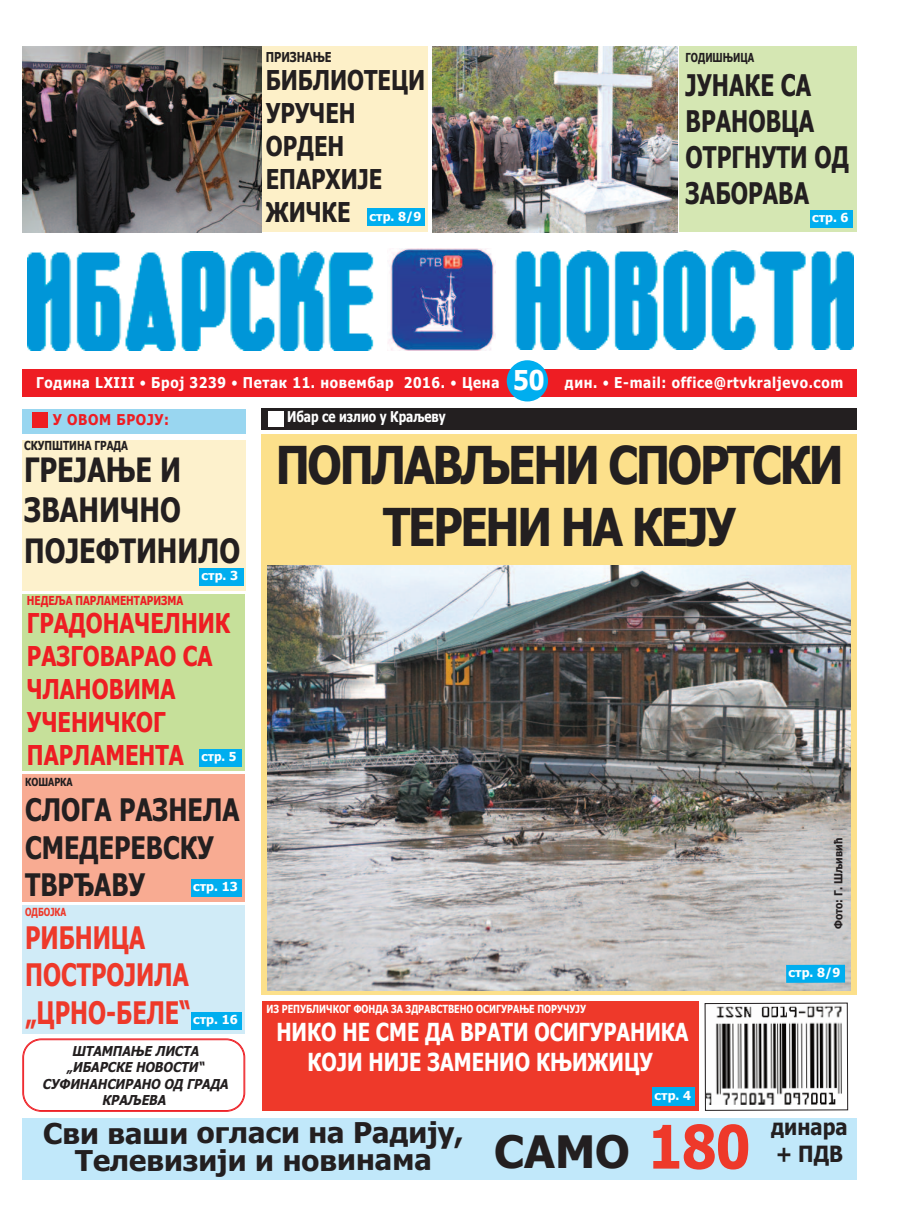
<style>
.page{position:relative;width:902px;height:1226px;background:#fff}
.page>*{position:absolute;margin:0;border:0;box-sizing:border-box;transform-origin:0 0}
.t1{font:700 60px "Tahoma";color:#ee392a;scale:.9 1}
.t2{font:700 52.5px/62.5px "Tahoma";letter-spacing:-.05em;color:#231f20;text-align:center;scale:.85 1}
.t3{font:700 45px "Tahoma";color:#231f20}
.t4{font:700 33.75px/40.5px "Tahoma";color:#231f20;scale:.8 1}
.t5{font:700 31.25px/37.5px "Tahoma";color:#231f20;scale:.8 1}
.t6{font:700 31.25px/37.5px "Tahoma";color:#ee392a;scale:.75 1}
.t7{font:700 30px/36px "Tahoma";color:#231f20;scale:.75 1}
.t8{font:700 28.75px/27.6px "Tahoma";letter-spacing:-.005em;color:#231f20;text-align:center}
.t9{font:700 27.5px/33px "Tahoma";color:#ee1d23;scale:.8 1}
.t10{font:700 27.5px/33px "Tahoma";color:#231f20;scale:.8 1}
.t11{font:700 27.5px "Tahoma";color:#fff;scale:.9 1}
.t12{font:700 25px/30px "Tahoma";color:#fff;text-align:center;scale:.8 1}
.t13{font:700 22.5px/27px "Tahoma";color:#231f20;scale:.9 1}
.t14{font:700 15px "Tahoma";letter-spacing:.05em;color:#fff;scale:.9 1}
.t15{font:700 15px "Tahoma";color:#fff;scale:.8 1}
.t16{font:700 15px "Tahoma";letter-spacing:.05em;color:#ee1d23;scale:.9 1}
.t17{font:italic 700 13.75px/16.5px "Tahoma";color:#231f20;text-align:center;scale:.9 1}
.t18{font:700 13.75px "Tahoma";color:#231f20;scale:.8 1}
.t19{font:700 12.5px "Tahoma";color:#fff}
.t20{font:700 12.5px "Tahoma";color:#ee1d23;scale:.8 1}
.t21{font:700 12.5px "Tahoma";color:#231f20;scale:.8 1}
.t22{font:700 12.5px "Tahoma";color:#231f20;scale:.75 1}
.t23{font:700 12.5px "Tahoma";color:#fff;scale:.95 1}
.t24{font:700 11.25px "Tahoma";color:#fff;scale:.8 1}
.t25{font:700 11.25px "Tahoma";color:#231f20;scale:.9 1}
.t26{font:700 11.25px "Tahoma";color:#ee392a;scale:.75 1}
.t27{font:700 11.25px "Tahoma";color:#231f20;scale:.8 1}
.s1{font-size:27.5px;color:#231f20}
.s2{font-weight:400}
</style>
<div class="page">
<img style="left:515px;top:251px;width:338px;height:98px">
<img style="left:28px;top:251px;width:345px;height:99px">
<div style="left:22px;top:369px;width:835px;height:27px;background:#ee1d23"></div>
<img style="left:388px;top:249px;width:107px;height:102px">
<div style="left:507px;top:360px;width:41px;height:42px;background:#00aeef;border-radius:50%"></div>
<div style="left:22px;top:440px;width:224px;height:151px;background:#fdf1cc"></div>
<div style="left:22px;top:594px;width:223px;height:177px;background:#c6e09a"></div>
<div style="left:22px;top:906px;width:223px;height:128px;background:#d0ebf7"></div>
<div style="left:261px;top:434px;width:596px;height:561px;background:#fce08b"></div>
<div style="left:22px;top:1118px;width:835px;height:62px;background:#c1e8fa"></div>
<div style="left:22px;top:410px;width:224px;height:24px;background:#99d6f0"></div>
<svg style="left:22px;top:1038px;width:223px;height:74px"></svg>
<div style="left:32px;top:412px;width:16px;height:16px;background:#ee1d23"></div>
<div style="left:262px;top:408px;width:595px;height:21px;background:#231f20"></div>
<div style="left:268px;top:411px;width:15px;height:15px;background:#fff"></div>
<img style="left:268px;top:565px;width:583px;height:426px">
<div style="left:22px;top:774px;width:223px;height:128px;background:#f8ab92"></div>
<div style="left:191px;top:879px;width:50px;height:18px;background:#00aeef"></div>
<div style="left:191px;top:1012px;width:50px;height:18px;background:#00aeef"></div>
<svg style="left:704px;top:1002px;width:144px;height:109px"></svg>
<div style="left:786px;top:965px;width:59px;height:18px;background:#00aeef"></div>
<div style="left:262px;top:1001px;width:436px;height:110px;background:#ee392a"></div>
<div style="left:199px;top:568px;width:44px;height:18px;background:#00aeef"></div>
<div style="left:679px;top:46px;width:178px;height:186px;background:#d5e7b3"></div>
<div style="left:809px;top:210px;width:43px;height:18px;background:#00aeef"></div>
<div style="left:199px;top:749px;width:42px;height:18px;background:#00aeef"></div>
<div style="left:204px;top:46px;width:224px;height:186px;background:#fdf0c8"></div>
<div style="left:367px;top:208px;width:57px;height:18px;background:#00aeef"></div>
<img style="left:22px;top:46px;width:240px;height:186px">
<img style="left:433px;top:46px;width:244px;height:186px">
<div style="left:652px;top:1088px;width:43px;height:18px;background:#00aeef"></div>
<p class="t18" style="left:266px;top:49px;width:84px">ПРИЗНАЊЕ</p>
<h3 class="t10" style="left:266px;top:64px;width:201px">БИБЛИОТЕЦИ<br>УРУЧЕН<br>ОРДЕН<br>ЕПАРХИЈЕ</h3>
<p class="t19" style="left:266px;top:209px;width:157px"><span class="s1">ЖИЧКЕ</span> стр. 8/9</p>
<p class="t22" style="left:685px;top:50px;width:93px">ГОДИШЊИЦА</p>
<h3 class="t7" style="left:685px;top:67px;width:219px">ЈУНАКЕ СА<br>ВРАНОВЦА<br>ОТРГНУТИ ОД<br>ЗАБОРАВА</h3>
<p class="t19" style="left:812px;top:210px;width:38px">стр. 6</p>
<h3 class="t11" style="left:513px;top:365px;width:37px">50</h3>
<p class="t14" style="left:36px;top:374px;width:516px">Година LXIII <span class="s2">•</span> Број 3239 <span class="s2">•</span> Петак 11. новембар 2016. <span class="s2">•</span> Цена</p>
<p class="t14" style="left:565px;top:374px;width:311px">дин. <span class="s2">•</span> Е-mail: office@rtvkraljevo.com</p>
<p class="t16" style="left:53px;top:411px;width:131px">У ОВОМ БРОЈУ:</p>
<p class="t21" style="left:24px;top:438px;width:131px">СКУПШТИНА ГРАДА</p>
<h3 class="t4" style="left:24px;top:450px;width:272px">ГРЕЈАЊЕ И<br>ЗВАНИЧНО<br>ПОЈЕФТИНИЛО</h3>
<p class="t20" style="left:27px;top:594px;width:197px">НЕДЕЉА ПАРЛАМЕНТАРИЗМА</p>
<h3 class="t9" style="left:27px;top:607px;width:256px">ГРАДОНАЧЕЛНИК<br>РАЗГОВАРАО СА<br>ЧЛАНОВИМА<br>УЧЕНИЧКОГ<br>ПАРЛАМЕНТА</h3>
<p class="t19" style="left:202px;top:569px;width:38px">стр. 3</p>
<p class="t23" style="left:202px;top:749px;width:38px">стр. 5</p>
<p class="t27" style="left:25px;top:776px;width:61px">КОШАРКА</p>
<h3 class="t5" style="left:25px;top:792px;width:269px">СЛОГА РАЗНЕЛА<br>СМЕДЕРЕВСКУ<br>ТВРЂАВУ</h3>
<p class="t19" style="left:193px;top:880px;width:46px">стр. 13</p>
<p class="t26" style="left:25px;top:906px;width:56px">ОДБОЈКА</p>
<h3 class="t6" style="left:25px;top:919px;width:222px">РИБНИЦА<br>ПОСТРОЈИЛА „ЦРНО-БЕЛЕ“</h3>
<p class="t19" style="left:193px;top:1013px;width:46px">стр. 16</p>
<p class="t17" style="left:42px;top:1043px;width:212px">ШТАМПАЊЕ ЛИСТА „ИБАРСКЕ НОВОСТИ“<br>СУФИНАНСИРАНО ОД ГРАДА<br>КРАЉЕВА</p>
<p class="t15" style="left:287px;top:408px;width:200px">Ибар се излио у Краљеву</p>
<h2 class="t2" style="left:276px;top:434px;width:669px">ПОПЛАВЉЕНИ СПОРТСКИ<br>ТЕРЕНИ НА КЕЈУ</h2>
<p class="t25" style="left:832px;top:929px;width:103px;rotate:-90deg">Фото: Г. Шљивић</p>
<p class="t24" style="left:266px;top:1003px;width:401px">ИЗ РЕПУБЛИЧКОГ ФОНДА ЗА ЗДРАВСТВЕНО ОСИГУРАЊЕ ПОРУЧУЈУ</p>
<h3 class="t12" style="left:276px;top:1018px;width:517px">НИКО НЕ СМЕ ДА ВРАТИ ОСИГУРАНИКА<br>КОЈИ НИЈЕ ЗАМЕНИО КЊИЖИЦУ</h3>
<p class="t19" style="left:654px;top:1088px;width:38px">стр. 4</p>
<p class="t19" style="left:788px;top:965px;width:53px">стр. 8/9</p>
<h3 class="t8" style="left:43px;top:1119px;width:422px">Сви ваши огласи на Радију,<br>Телевизији и новинама</h3>
<h3 class="t3" style="left:494px;top:1126px;width:137px">САМО</h3>
<h3 class="t13" style="left:771px;top:1114px;width:86px">динара + ПДВ</h3>
<h1 class="t1" style="left:648px;top:1113px;width:115px">180</h1>
</div>
